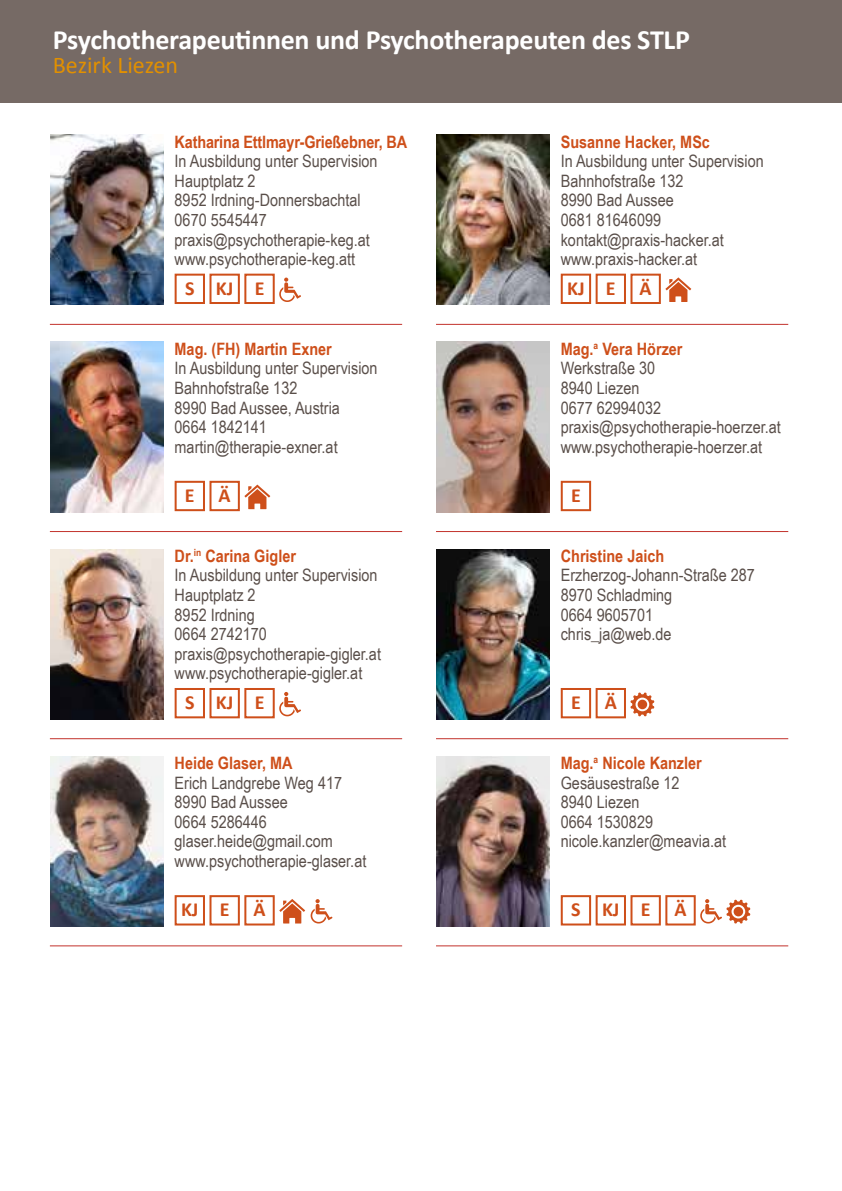
<style>
.page{position:relative;width:842px;height:1191px;background:#fff}
.page>*{position:absolute;margin:0;border:0;box-sizing:border-box;transform-origin:0 0}
.t1{font:700 28px "Calibri";letter-spacing:-.01em;color:#fff}
.t2{font:24px "Calibri";color:#e29000}
.t3{font:700 20px "Calibri";letter-spacing:1.06em;color:#ce4f1a}
.t4{font:17px/19.6px "Arial Narrow";color:#5a4f4a}
.t5{font:700 17px "Arial Narrow";color:#ce4f1a}
.s1{font-weight:700;color:#ce4f1a}
</style>
<div class="page">
<img style="left:50px;top:135px;width:114px;height:170px">
<div style="left:175px;top:274px;width:30px;height:30px;border:2px solid #ce4f1a"></div>
<div style="left:209px;top:274px;width:31px;height:30px;border:2px solid #ce4f1a"></div>
<div style="left:244px;top:274px;width:31px;height:30px;border:2px solid #ce4f1a"></div>
<svg style="left:279px;top:277px;width:22px;height:25px"></svg>
<hr style="left:50px;top:324px;width:352px;height:1px;background:#c2322c">
<img style="left:50px;top:342px;width:114px;height:170px">
<div style="left:175px;top:481px;width:30px;height:30px;border:2px solid #ce4f1a"></div>
<div style="left:209px;top:481px;width:31px;height:30px;border:2px solid #ce4f1a"></div>
<svg style="left:244px;top:484px;width:26px;height:25px"></svg>
<hr style="left:50px;top:531px;width:352px;height:1px;background:#c2322c">
<img style="left:50px;top:549px;width:114px;height:170px">
<div style="left:175px;top:688px;width:30px;height:30px;border:2px solid #ce4f1a"></div>
<div style="left:209px;top:688px;width:31px;height:30px;border:2px solid #ce4f1a"></div>
<div style="left:244px;top:688px;width:31px;height:30px;border:2px solid #ce4f1a"></div>
<svg style="left:279px;top:692px;width:22px;height:24px"></svg>
<hr style="left:50px;top:738px;width:352px;height:1px;background:#c2322c">
<img style="left:50px;top:756px;width:114px;height:170px">
<div style="left:175px;top:895px;width:30px;height:30px;border:2px solid #ce4f1a"></div>
<div style="left:209px;top:895px;width:31px;height:30px;border:2px solid #ce4f1a"></div>
<div style="left:244px;top:895px;width:31px;height:30px;border:2px solid #ce4f1a"></div>
<svg style="left:279px;top:899px;width:26px;height:24px"></svg>
<svg style="left:311px;top:899px;width:21px;height:24px"></svg>
<hr style="left:50px;top:945px;width:352px;height:1px;background:#c2322c">
<img style="left:437px;top:135px;width:113px;height:170px">
<div style="left:561px;top:274px;width:30px;height:30px;border:2px solid #ce4f1a"></div>
<div style="left:596px;top:274px;width:30px;height:30px;border:2px solid #ce4f1a"></div>
<div style="left:630px;top:274px;width:31px;height:30px;border:2px solid #ce4f1a"></div>
<svg style="left:665px;top:277px;width:26px;height:25px"></svg>
<hr style="left:436px;top:324px;width:352px;height:1px;background:#c2322c">
<img style="left:437px;top:342px;width:113px;height:170px">
<div style="left:561px;top:481px;width:30px;height:30px;border:2px solid #ce4f1a"></div>
<hr style="left:436px;top:531px;width:352px;height:1px;background:#c2322c">
<img style="left:437px;top:549px;width:113px;height:170px">
<div style="left:561px;top:688px;width:30px;height:30px;border:2px solid #ce4f1a"></div>
<div style="left:596px;top:688px;width:30px;height:30px;border:2px solid #ce4f1a"></div>
<svg style="left:630px;top:692px;width:24px;height:24px"></svg>
<div style="left:638px;top:699px;width:9px;height:10px;background:#ce4f1a;border-radius:50%"></div>
<hr style="left:436px;top:738px;width:352px;height:1px;background:#c2322c">
<img style="left:437px;top:756px;width:113px;height:170px">
<div style="left:561px;top:895px;width:30px;height:30px;border:2px solid #ce4f1a"></div>
<div style="left:596px;top:895px;width:30px;height:30px;border:2px solid #ce4f1a"></div>
<div style="left:630px;top:895px;width:31px;height:30px;border:2px solid #ce4f1a"></div>
<div style="left:665px;top:895px;width:31px;height:30px;border:2px solid #ce4f1a"></div>
<svg style="left:700px;top:899px;width:50px;height:24px"></svg>
<div style="left:734px;top:906px;width:9px;height:10px;background:#ce4f1a;border-radius:50%"></div>
<hr style="left:436px;top:945px;width:352px;height:1px;background:#c2322c">
<div style="left:0;top:0;width:842px;height:102px;background:#766a65"></div>
<h1 class="t1" style="left:53px;top:22px;width:639px">Psychotherapeutinnen und Psychotherapeuten des STLP</h1>
<h2 class="t2" style="left:53px;top:50px;width:127px">Bezirk Liezen</h2>
<p class="t5" style="left:175px;top:129px;width:234px">Katharina Ettlmayr-Grießebner, BA</p>
<p class="t4" style="left:175px;top:151px;width:204px">In Ausbildung unter Supervision<br>Hauptplatz 2<br>8952 Irdning-Donnersbachtal<br>0670 5545447 praxis@psychotherapie-keg.at www.psychotherapie-keg.att</p>
<p class="t3" style="left:185px;top:275px;width:81px">SKJE</p>
<p class="t5" style="left:175px;top:336px;width:159px">Mag. (FH) Martin Exner</p>
<p class="t4" style="left:175px;top:358px;width:204px">In Ausbildung unter Supervision<br>Bahnhofstraße 132<br>8990 Bad Aussee, Austria<br>0664 1842141 martin@therapie-exner.at</p>
<p class="t3" style="left:185px;top:482px;width:47px">E Ä</p>
<p class="t4" style="left:175px;top:545px;width:208px"><span class="s1">Dr.</span><sup>in</sup> <span class="s1">Carina Gigler<br></span>In Ausbildung unter Supervision<br>Hauptplatz 2<br>8952 Irdning<br>0664 2742170 praxis@psychotherapie-gigler.at www.psychotherapie-gigler.at</p>
<p class="t3" style="left:185px;top:689px;width:81px">SKJE</p>
<p class="t5" style="left:175px;top:750px;width:119px">Heide Glaser, MA</p>
<p class="t4" style="left:175px;top:772px;width:193px">Erich Landgrebe Weg 417<br>8990 Bad Aussee<br>0664 5286446 glaser.heide@gmail.com www.psychotherapie-glaser.at</p>
<p class="t3" style="left:181px;top:896px;width:86px">KJE Ä</p>
<p class="t5" style="left:561px;top:129px;width:151px">Susanne Hacker, MSc</p>
<p class="t4" style="left:561px;top:151px;width:204px">In Ausbildung unter Supervision<br>Bahnhofstraße 132<br>8990 Bad Aussee<br>0681 81646099 kontakt@praxis-hacker.at www.praxis-hacker.at</p>
<p class="t3" style="left:567px;top:275px;width:86px">KJE Ä</p>
<p class="t4" style="left:561px;top:338px;width:222px"><span class="s1">Mag.</span><sup>a</sup> <span class="s1">Vera Hörzer<br></span>Werkstraße 30<br>8940 Liezen<br>0677 62994032 praxis@psychotherapie-hoerzer.at www.psychotherapie-hoerzer.at</p>
<p class="t3" style="left:571px;top:482px;width:11px">E</p>
<p class="t5" style="left:561px;top:543px;width:105px">Christine Jaich</p>
<p class="t4" style="left:561px;top:565px;width:196px">Erzherzog-Johann-Straße 287<br>8970 Schladming<br>0664 9605701 chris_ja@web.de</p>
<p class="t3" style="left:571px;top:689px;width:47px">E Ä</p>
<p class="t4" style="left:561px;top:752px;width:167px"><span class="s1">Mag.</span><sup>a</sup> <span class="s1">Nicole Kanzler<br></span>Gesäusestraße 12<br>8940 Liezen<br>0664 1530829 nicole.kanzler@meavia.at</p>
<p class="t3" style="left:571px;top:896px;width:117px">SKJE Ä</p>
</div>
